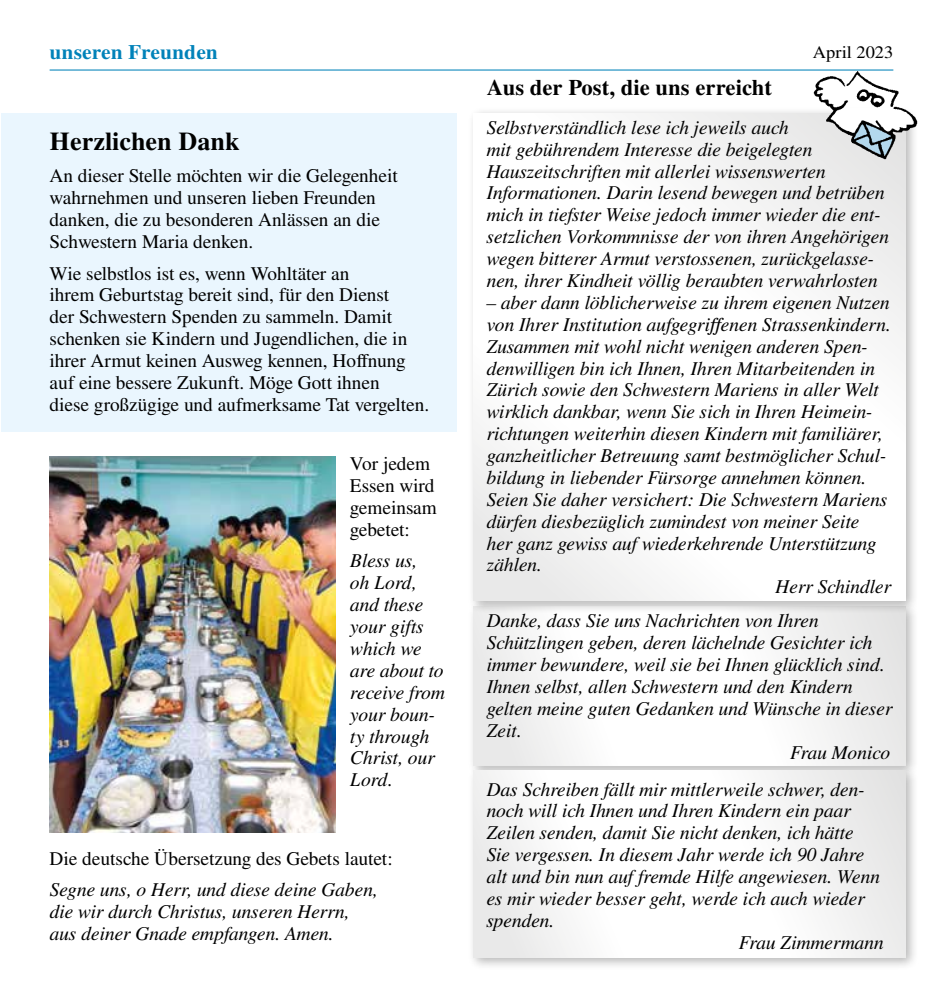
<style>
.page{position:relative;width:943px;height:993px;background:#fff}
.page>*{position:absolute;margin:0;border:0;box-sizing:border-box;transform-origin:0 0}
.t1{font:500 26.25px "Nimbus Rom No 9 L";color:#000}
.t2{font:500 22.75px "Nimbus Rom No 9 L";color:#000}
.t3{font:500 21px "Nimbus Rom No 9 L";color:#0082b9}
.t4{font:italic 19.25px/21.9px "Nimbus Rom No 9 L";color:#000}
.t5{font:19.25px/21.9px "Nimbus Rom No 9 L";color:#000}
.t6{font:17.5px "Nimbus Rom No 9 L";color:#000;scale:1.05 1}
</style>
<div class="page">
<div style="left:1px;top:113px;width:455px;height:318px;background:#eaf6fe"></div>
<div style="left:468px;top:600px;width:451px;height:177px;background:#000;opacity:.29"></div>
<svg style="left:474px;top:614px;width:431px;height:150px"></svg>
<div style="left:468px;top:764px;width:451px;height:205px;background:#000;opacity:.29"></div>
<svg style="left:474px;top:770px;width:431px;height:186px"></svg>
<div style="left:468px;top:107px;width:451px;height:507px;background:#000;opacity:.29"></div>
<svg style="left:474px;top:113px;width:431px;height:487px"></svg>
<img style="left:50px;top:456px;width:285px;height:376px">
<hr style="left:50px;top:69px;width:843px;height:1px;background:#0082b9">
<img style="left:813px;top:69px;width:104px;height:90px">
<p class="t3" style="left:50px;top:37px;width:170px">unseren Freunden</p>
<p class="t6" style="left:812px;top:39px;width:78px">April 2023</p>
<p class="t2" style="left:487px;top:71px;width:287px">Aus der Post, die uns erreicht</p>
<h1 class="t1" style="left:50px;top:123px;width:191px">Herzlichen Dank</h1>
<p class="t5" style="left:50px;top:164px;width:349px">An dieser Stelle möchten wir die Gelegenheit wahrnehmen und unseren lieben Freunden danken, die zu besonderen Anlässen an die Schwestern Maria denken.</p>
<p class="t5" style="left:50px;top:261px;width:381px">Wie selbstlos ist es, wenn Wohltäter an<br>ihrem Geburtstag bereit sind, für den Dienst<br>der Schwestern Spenden zu sammeln. Damit schenken sie Kindern und Jugendlichen, die in ihrer Armut keinen Ausweg kennen, Hoffnung auf eine bessere Zukunft. Möge Gott ihnen<br>diese großzügige und aufmerksame Tat vergelten.</p>
<p class="t5" style="left:350px;top:451px;width:88px">Vor jedem<br>Essen wird gemeinsam gebetet:</p>
<p class="t4" style="left:350px;top:550px;width:96px">Bless us,<br>oh Lord, and these your gifts which we are about to receive from your boun&shy;ty through<br>Christ, our<br>Lord.</p>
<p class="t5" style="left:50px;top:846px;width:344px">Die deutsche Übersetzung des Gebets lautet:</p>
<p class="t4" style="left:50px;top:878px;width:329px">Segne uns, o Herr, und diese deine Gaben, die wir durch Christus, unseren Herrn, aus deiner Gnade empfangen. Amen.</p>
<p class="t4" style="left:486px;top:116px;width:404px">Selbstverständlich lese ich jeweils auch<br>mit gebührendem Interesse die beigelegten Hauszeitschriften mit allerlei wissenswerten Informationen. Darin lesend bewegen und betrüben mich in tiefster Weise jedoch immer wieder die ent&shy;setzlichen Vorkommnisse der von ihren Angehörigen wegen bitterer Armut verstossenen, zurückgelasse&shy;nen, ihrer Kindheit völlig beraubten verwahrlosten</p>
<p class="t4" style="left:486px;top:291px;width:405px">– aber dann löblicherweise zu ihrem eigenen Nutzen</p>
<p class="t4" style="left:486px;top:313px;width:405px">von Ihrer Institution aufgegriffenen Strassenkindern.</p>
<p class="t4" style="left:486px;top:335px;width:383px">Zusammen mit wohl nicht wenigen anderen Spen-</p>
<p class="t4" style="left:486px;top:357px;width:390px">denwilligen bin ich Ihnen, Ihren Mitarbeitenden in</p>
<p class="t4" style="left:486px;top:379px;width:394px">Zürich sowie den Schwestern Mariens in aller Welt</p>
<p class="t4" style="left:486px;top:401px;width:387px">wirklich dankbar, wenn Sie sich in Ihren Heimein-</p>
<p class="t4" style="left:486px;top:423px;width:398px">richtungen weiterhin diesen Kindern mit familiärer,</p>
<p class="t4" style="left:486px;top:444px;width:401px">ganzheitlicher Betreuung samt bestmöglicher Schul-</p>
<p class="t4" style="left:486px;top:466px;width:381px">bildung in liebender Fürsorge annehmen können.</p>
<p class="t4" style="left:486px;top:488px;width:402px">Seien Sie daher versichert: Die Schwestern Mariens</p>
<p class="t4" style="left:486px;top:510px;width:374px">dürfen diesbezüglich zumindest von meiner Seite</p>
<p class="t4" style="left:486px;top:532px;width:391px">her ganz gewiss auf wiederkehrende Unterstützung</p>
<p class="t4" style="left:486px;top:554px;width:57px">zählen.</p>
<p class="t4" style="left:775px;top:576px;width:117px">Herr Schindler</p>
<p class="t4" style="left:486px;top:610px;width:333px">Danke, dass Sie uns Nachrichten von Ihren</p>
<p class="t4" style="left:486px;top:631px;width:387px">Schützlingen geben, deren lächelnde Gesichter ich</p>
<p class="t4" style="left:486px;top:653px;width:400px">immer bewundere, weil sie bei Ihnen glücklich sind.</p>
<p class="t4" style="left:486px;top:675px;width:367px">Ihnen selbst, allen Schwestern und den Kindern</p>
<p class="t4" style="left:486px;top:697px;width:407px">gelten meine guten Gedanken und Wünsche in dieser</p>
<p class="t4" style="left:486px;top:719px;width:37px">Zeit.</p>
<p class="t4" style="left:789px;top:741px;width:102px">Frau Monico</p>
<p class="t4" style="left:486px;top:778px;width:379px">Das Schreiben fällt mir mittlerweile schwer, den-</p>
<p class="t4" style="left:486px;top:800px;width:365px">noch will ich Ihnen und Ihren Kindern ein paar</p>
<p class="t4" style="left:486px;top:821px;width:368px">Zeilen senden, damit Sie nicht denken, ich hätte</p>
<p class="t4" style="left:486px;top:843px;width:379px">Sie vergessen. In diesem Jahr werde ich 90 Jahre</p>
<p class="t4" style="left:486px;top:865px;width:395px">alt und bin nun auf fremde Hilfe angewiesen. Wenn</p>
<p class="t4" style="left:486px;top:887px;width:380px">es mir wieder besser geht, werde ich auch wieder</p>
<p class="t4" style="left:486px;top:909px;width:69px">spenden.</p>
<p class="t4" style="left:738px;top:931px;width:146px">Frau Zimmermann</p>
</div>
